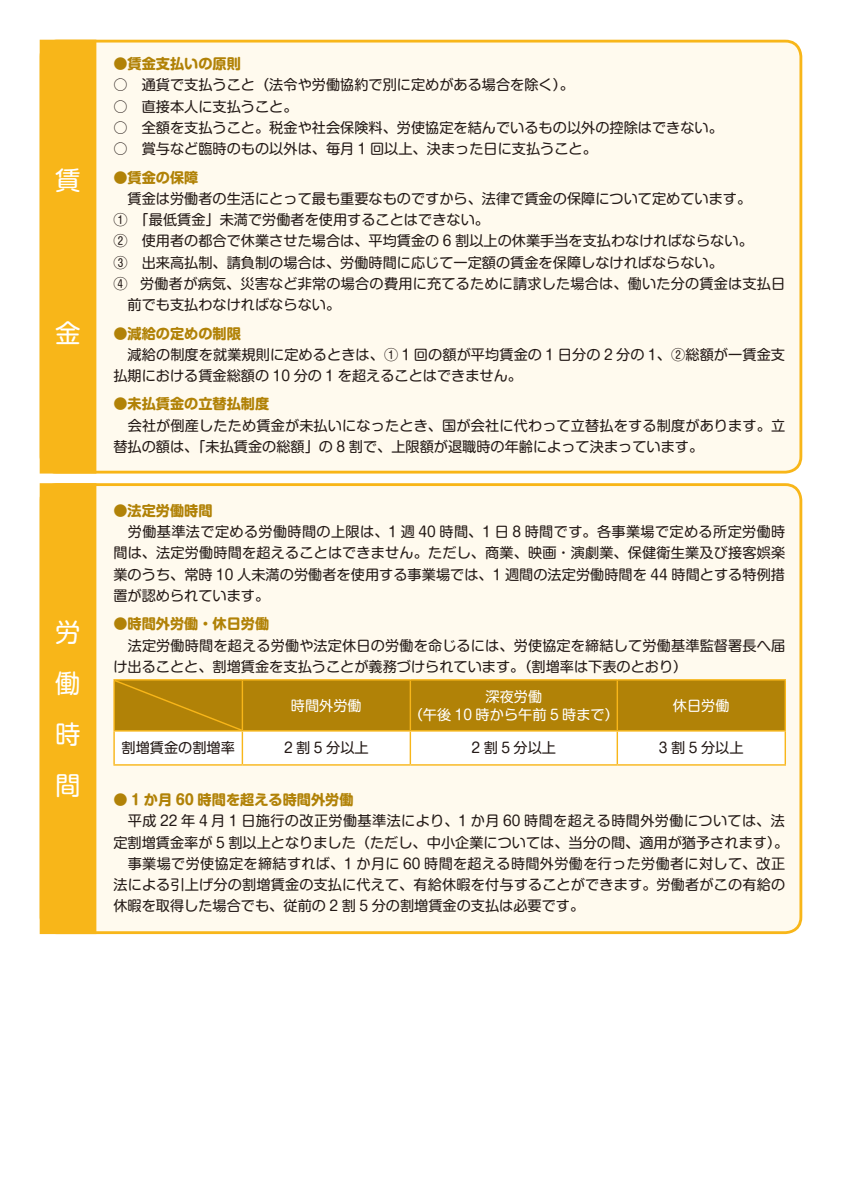
<style>
.page{position:relative;width:842px;height:1191px;background:#fff}
.page>*{position:absolute;margin:0;border:0;box-sizing:border-box;transform-origin:0 0}
.t1{font:25.6px/51px "Shin M Go Pr 6";color:#fff;text-align:justify}
.t2{font:14.2px/21.2px "Shin M Go Pr 6";color:#231916}
.t3{font:700 14.2px "Shin M Go Pr 6";color:#b18207}
.t4{font:14.2px "Shin M Go Pr 6";color:#fff}
</style>
<div class="page">
<div style="left:41px;top:41px;width:760px;height:431px;background:#fffaee;border-radius:16px"></div>
<div style="left:40px;top:40px;width:762px;height:433px;border:3px solid #f8b619;border-radius:16px"></div>
<div style="left:41px;top:41px;width:54px;height:431px;background:#f8b619"></div>
<div style="left:40px;top:40px;width:56px;height:433px;border:3px solid #f8b619"></div>
<div style="left:41px;top:484px;width:760px;height:448px;background:#fffaee;border-radius:16px"></div>
<div style="left:40px;top:483px;width:762px;height:451px;border:3px solid #f8b619;border-radius:16px"></div>
<div style="left:41px;top:484px;width:54px;height:448px;background:#f8b619"></div>
<div style="left:40px;top:483px;width:56px;height:451px;border:3px solid #f8b619"></div>
<hr style="left:113px;top:679px;width:129px;height:1px;background:#f8b619">
<hr style="left:113px;top:680px;width:2px;height:50px;background:#f8b619">
<hr style="left:242px;top:679px;width:168px;height:1px;background:#f8b619">
<hr style="left:410px;top:679px;width:207px;height:1px;background:#f8b619">
<hr style="left:617px;top:679px;width:169px;height:1px;background:#f8b619">
<hr style="left:784px;top:680px;width:2px;height:50px;background:#f8b619">
<hr style="left:113px;top:730px;width:129px;height:1px;background:#f8b619">
<hr style="left:113px;top:731px;width:2px;height:33px;background:#f8b619">
<hr style="left:617px;top:730px;width:169px;height:1px;background:#f8b619">
<hr style="left:784px;top:731px;width:2px;height:33px;background:#f8b619">
<hr style="left:113px;top:764px;width:129px;height:1px;background:#f8b619">
<hr style="left:617px;top:764px;width:169px;height:1px;background:#f8b619">
<svg style="left:114px;top:680px;width:671px;height:85px;background:#d1b366"></svg>
<h1 class="t1" style="left:55px;top:153px;width:26px">賃</h1>
<h1 class="t1" style="left:55px;top:306px;width:26px">金</h1>
<h1 class="t1" style="left:55px;top:605px;width:26px">労働時間</h1>
<p class="t3" style="left:113px;top:52px;width:129px">●賃金支払いの原則</p>
<p class="t2" style="left:113px;top:74px;width:611px">○　通貨で支払うこと（法令や労働協約で別に定めがある場合を除く。(<br>○　直接本人に支払うこと。<br>○　全額を支払うこと。税金や社会保険料、労使協定を結んでいるもの以外の控除はできない。○　賞与など臨時のもの以外は、毎月 1 回以上、決まった日に支払うこと。</p>
<p class="t3" style="left:113px;top:165px;width:87px">●賃金の保障</p>
<p class="t2" style="left:113px;top:187px;width:641px">　賃金は労働者の生活にとって最も重要なものですから、法律で賃金の保障について定めています。①　「最低賃金」未満で労働者を使用することはできない。<br>②　使用者の都合で休業させた場合は、平均賃金の 6 割以上の休業手当を支払わなければならない。③　出来高払制、請負制の場合は、労働時間に応じて一定額の賃金を保障しなければならない。</p>
<p class="t2" style="left:140px;top:272px;width:646px">労働者が病気、災害など非常の場合の費用に充てるために請求した場合は、働いた分の賃金は支払日</p>
<p class="t2" style="left:113px;top:272px;width:16px">④</p>
<p class="t2" style="left:128px;top:293px;width:214px">前でも支払わなければならない。</p>
<p class="t3" style="left:113px;top:321px;width:129px">●減給の定めの制限</p>
<p class="t2" style="left:113px;top:343px;width:673px">　減給の制度を就業規則に定めるときは、① 1 回の額が平均賃金の 1 日分の 2 分の 1、②総額が一賃金支払期における賃金総額の 10 分の 1 を超えることはできません。</p>
<p class="t3" style="left:113px;top:392px;width:157px">●未払賃金の立替払制度</p>
<p class="t2" style="left:113px;top:414px;width:673px">　会社が倒産したため賃金が未払いになったとき、国が会社に代わって立替払をする制度があります。立替払の額は、「未払賃金の総額」の 8 割で、上限額が退職時の年齢によって決まっています。</p>
<p class="t3" style="left:113px;top:498px;width:101px">●法定労働時間</p>
<p class="t2" style="left:113px;top:520px;width:673px;text-align:justify">　労働基準法で定める労働時間の上限は、1 週 40 時間、1 日 8 時間です。各事業場で定める所定労働時間は、法定労働時間を超えることはできません。ただし、商業、映画・演劇業、保健衛生業及び接客娯楽業のうち、常時 10 人未満の労働者を使用する事業場では、1 週間の法定労働時間を 44 時間とする特例措置が認められています。</p>
<p class="t3" style="left:113px;top:611px;width:157px">●時間外労働・休日労働</p>
<p class="t2" style="left:113px;top:634px;width:673px">　法定労働時間を超える労働や法定休日の労働を命じるには、労使協定を締結して労働基準監督署長へ届け出ることと、割増賃金を支払うことが義務づけられています。（割増率は下表のとおり(</p>
<p class="t4" style="left:485px;top:684px;width:58px">深夜労働</p>
<p class="t4" style="left:291px;top:694px;width:72px">時間外労働</p>
<p class="t4" style="left:673px;top:694px;width:58px">休日労働</p>
<p class="t4" style="left:409px;top:703px;width:212px">（午後 10 時から午前 5 時まで）</p>
<p class="t2" style="left:122px;top:736px;width:115px">割増賃金の割増率</p>
<p class="t3" style="left:113px;top:787px;width:242px">● 1 か月 60 時間を超える時間外労働</p>
<p class="t2" style="left:113px;top:809px;width:676px">　平成 22 年 4 月 1 日施行の改正労働基準法により、1 か月 60 時間を超える時間外労働については、法定割増賃金率が 5 割以上となりました（ただし、中小企業については、当分の間、適用が猶予されます。(　事業場で労使協定を締結すれば、1 か月に 60 時間を超える時間外労働を行った労働者に対して、改正法による引上げ分の割増賃金の支払に代えて、有給休暇を付与することができます。労働者がこの有給の休暇を取得した場合でも、従前の 2 割 5 分の割増賃金の支払は必要です。</p>
<p class="t2" style="left:284px;top:736px;width:86px">2 割 5 分以上</p>
<p class="t2" style="left:471px;top:736px;width:86px">2 割 5 分以上</p>
<p class="t2" style="left:659px;top:736px;width:86px">3 割 5 分以上</p>
</div>
